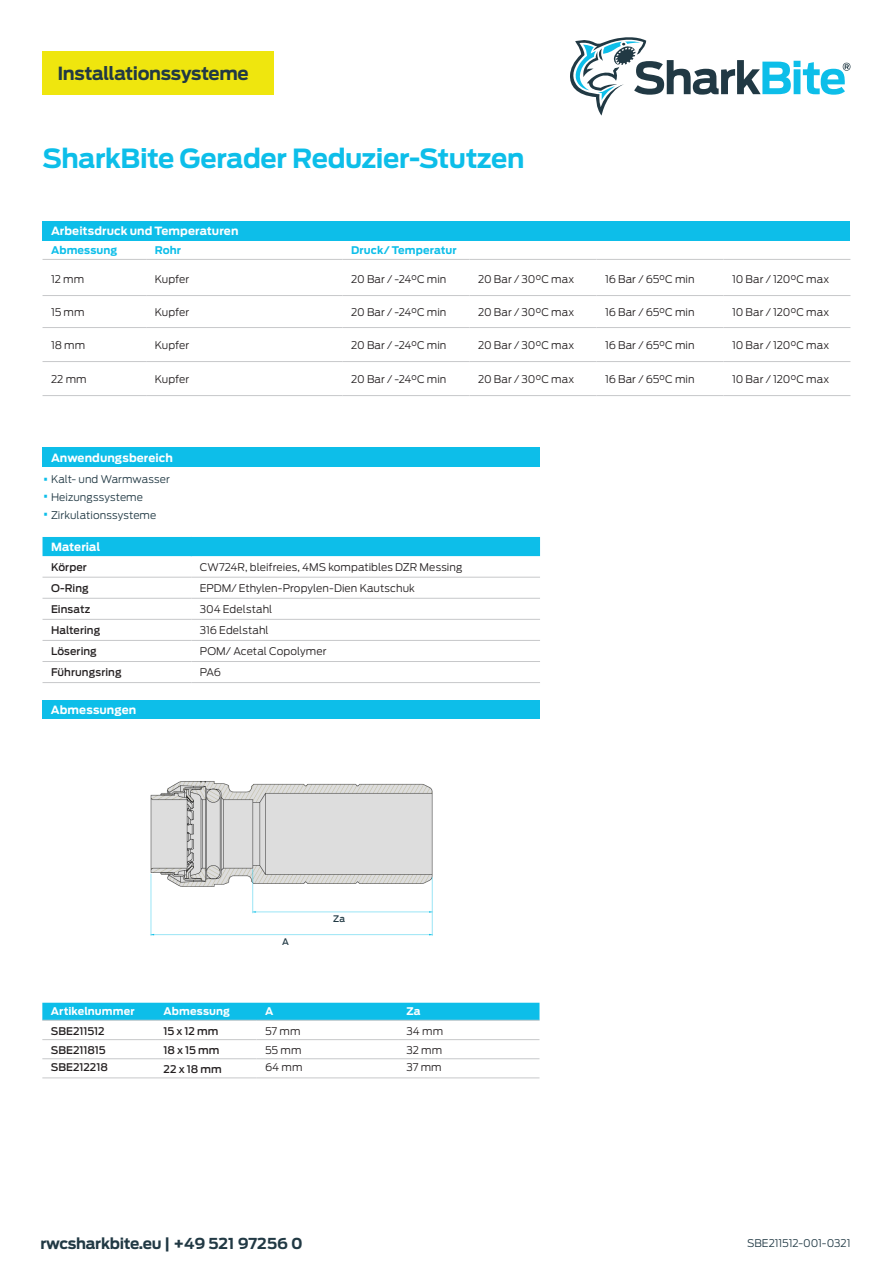
<style>
.page{position:relative;width:893px;height:1263px;background:#fff}
.page>*{position:absolute;margin:0;border:0;box-sizing:border-box;transform-origin:0 0}
.t1{font:700 26.25px "Antenna";letter-spacing:-.015em;color:#0dbee9}
.t2{font:700 18px "Antenna";letter-spacing:-.02em;color:#213944}
.t3{font:700 15px "Antenna";letter-spacing:-.02em;color:#213944}
.t4{font:700 11.25px "Antenna";letter-spacing:.005em;color:#fff}
.t5{font:300 10.5px "Antenna";letter-spacing:.005em;color:#231f20}
.t6{font:500 10.5px "Antenna";letter-spacing:.005em;color:#231f20}
.t7{font:300 10.5px "Antenna";letter-spacing:.005em;color:#213944}
.t8{font:700 10.5px "Antenna";letter-spacing:.01em;color:#0dbee9}
.t9{font:700 10.5px "Antenna";letter-spacing:.01em;color:#fff}
.t10{font:300 10.5px "Antenna";letter-spacing:-.015em;color:#213944}
.t11{font:500 9px "Antenna";color:#213944}
.s1{font-size:18.9px;color:#0dbee9}
</style>
<div class="page">
<svg style="left:570px;top:37px;width:280px;height:79px"></svg>
<div style="left:43px;top:51px;width:231px;height:43px;background:#efe60e"></div>
<div style="left:43px;top:448px;width:497px;height:19px;background:#0dbee9"></div>
<div style="left:43px;top:537px;width:497px;height:19px;background:#0dbee9"></div>
<hr style="left:191px;top:577px;width:349px;height:1px;background:#c7c8ca">
<hr style="left:191px;top:598px;width:349px;height:1px;background:#c7c8ca">
<hr style="left:191px;top:619px;width:349px;height:1px;background:#c7c8ca">
<hr style="left:191px;top:640px;width:349px;height:1px;background:#c7c8ca">
<hr style="left:191px;top:661px;width:349px;height:1px;background:#c7c8ca">
<hr style="left:191px;top:682px;width:349px;height:1px;background:#c7c8ca">
<hr style="left:43px;top:577px;width:148px;height:1px;background:#c7c8ca">
<hr style="left:43px;top:598px;width:148px;height:1px;background:#c7c8ca">
<hr style="left:43px;top:619px;width:148px;height:1px;background:#c7c8ca">
<hr style="left:43px;top:640px;width:148px;height:1px;background:#c7c8ca">
<hr style="left:43px;top:661px;width:148px;height:1px;background:#c7c8ca">
<hr style="left:43px;top:682px;width:148px;height:1px;background:#c7c8ca">
<div style="left:43px;top:221px;width:807px;height:19px;background:#0dbee9"></div>
<hr style="left:146px;top:295px;width:197px;height:1px;background:#c7c8ca">
<hr style="left:343px;top:295px;width:127px;height:1px;background:#c7c8ca">
<hr style="left:470px;top:295px;width:127px;height:1px;background:#c7c8ca">
<hr style="left:597px;top:295px;width:126px;height:1px;background:#c7c8ca">
<hr style="left:723px;top:295px;width:127px;height:1px;background:#c7c8ca">
<hr style="left:146px;top:327px;width:197px;height:1px;background:#c7c8ca">
<hr style="left:343px;top:327px;width:127px;height:1px;background:#c7c8ca">
<hr style="left:470px;top:327px;width:127px;height:1px;background:#c7c8ca">
<hr style="left:597px;top:327px;width:126px;height:1px;background:#c7c8ca">
<hr style="left:723px;top:327px;width:127px;height:1px;background:#c7c8ca">
<hr style="left:146px;top:361px;width:197px;height:1px;background:#c7c8ca">
<hr style="left:343px;top:361px;width:127px;height:1px;background:#c7c8ca">
<hr style="left:470px;top:361px;width:127px;height:1px;background:#c7c8ca">
<hr style="left:597px;top:361px;width:126px;height:1px;background:#c7c8ca">
<hr style="left:723px;top:361px;width:127px;height:1px;background:#c7c8ca">
<hr style="left:146px;top:395px;width:197px;height:1px;background:#c7c8ca">
<hr style="left:343px;top:395px;width:127px;height:1px;background:#c7c8ca">
<hr style="left:470px;top:395px;width:127px;height:1px;background:#c7c8ca">
<hr style="left:597px;top:395px;width:126px;height:1px;background:#c7c8ca">
<hr style="left:723px;top:395px;width:127px;height:1px;background:#c7c8ca">
<hr style="left:43px;top:295px;width:103px;height:1px;background:#c7c8ca">
<hr style="left:43px;top:327px;width:103px;height:1px;background:#c7c8ca">
<hr style="left:43px;top:361px;width:103px;height:1px;background:#c7c8ca">
<hr style="left:43px;top:395px;width:103px;height:1px;background:#c7c8ca">
<hr style="left:43px;top:259px;width:103px;height:1px;background:#c7c8ca">
<hr style="left:146px;top:259px;width:197px;height:1px;background:#c7c8ca">
<hr style="left:343px;top:259px;width:127px;height:1px;background:#c7c8ca">
<hr style="left:470px;top:259px;width:127px;height:1px;background:#c7c8ca">
<hr style="left:597px;top:259px;width:126px;height:1px;background:#c7c8ca">
<hr style="left:723px;top:259px;width:127px;height:1px;background:#c7c8ca">
<div style="left:42px;top:700px;width:498px;height:19px;background:#0dbee9"></div>
<div style="left:42px;top:1003px;width:497px;height:17px;background:#0dbee9"></div>
<hr style="left:42px;top:1058px;width:113px;height:1px;background:#c7c8ca">
<hr style="left:155px;top:1058px;width:102px;height:1px;background:#c7c8ca">
<hr style="left:256px;top:1058px;width:142px;height:1px;background:#c7c8ca">
<hr style="left:398px;top:1058px;width:141px;height:1px;background:#c7c8ca">
<hr style="left:42px;top:1077px;width:113px;height:1px;background:#c7c8ca">
<hr style="left:155px;top:1077px;width:102px;height:1px;background:#c7c8ca">
<hr style="left:256px;top:1077px;width:142px;height:1px;background:#c7c8ca">
<hr style="left:398px;top:1077px;width:141px;height:1px;background:#c7c8ca">
<hr style="left:42px;top:1020px;width:113px;height:1px;background:#c7c8ca">
<hr style="left:155px;top:1020px;width:102px;height:1px;background:#c7c8ca">
<hr style="left:256px;top:1020px;width:142px;height:1px;background:#c7c8ca">
<hr style="left:398px;top:1020px;width:141px;height:1px;background:#c7c8ca">
<hr style="left:42px;top:1039px;width:113px;height:1px;background:#c7c8ca">
<hr style="left:155px;top:1039px;width:102px;height:1px;background:#c7c8ca">
<hr style="left:256px;top:1039px;width:142px;height:1px;background:#c7c8ca">
<hr style="left:398px;top:1039px;width:141px;height:1px;background:#c7c8ca">
<img style="left:150px;top:781px;width:283px;height:155px">
<h2 class="t2" style="left:57px;top:61px;width:193px">Installationssysteme</h2>
<h1 class="t1" style="left:43px;top:141px;width:483px">SharkBite Gerader Reduzier-Stutzen</h1>
<p class="t4" style="left:51px;top:223px;width:189px">Arbeitsdruck und Temperaturen</p>
<p class="t8" style="left:51px;top:242px;width:68px">Abmessung</p>
<p class="t8" style="left:155px;top:242px;width:28px">Rohr</p>
<p class="t8" style="left:351px;top:242px;width:107px">Druck/ Temperatur</p>
<p class="t5" style="left:51px;top:272px;width:35px">12 mm</p>
<p class="t5" style="left:155px;top:272px;width:36px">Kupfer</p>
<p class="t5" style="left:351px;top:272px;width:97px">20 Bar / -24°C min</p>
<p class="t5" style="left:478px;top:272px;width:98px">20 Bar / 30°C max</p>
<p class="t5" style="left:605px;top:272px;width:91px">16 Bar / 65°C min</p>
<p class="t5" style="left:732px;top:272px;width:99px">10 Bar / 120°C max</p>
<p class="t5" style="left:51px;top:305px;width:35px">15 mm</p>
<p class="t5" style="left:155px;top:305px;width:36px">Kupfer</p>
<p class="t5" style="left:351px;top:305px;width:97px">20 Bar / -24°C min</p>
<p class="t5" style="left:478px;top:305px;width:98px">20 Bar / 30°C max</p>
<p class="t5" style="left:605px;top:305px;width:91px">16 Bar / 65°C min</p>
<p class="t5" style="left:732px;top:305px;width:99px">10 Bar / 120°C max</p>
<p class="t5" style="left:51px;top:338px;width:36px">18 mm</p>
<p class="t5" style="left:155px;top:338px;width:36px">Kupfer</p>
<p class="t5" style="left:351px;top:338px;width:97px">20 Bar / -24°C min</p>
<p class="t5" style="left:478px;top:338px;width:98px">20 Bar / 30°C max</p>
<p class="t5" style="left:605px;top:338px;width:91px">16 Bar / 65°C min</p>
<p class="t5" style="left:732px;top:338px;width:99px">10 Bar / 120°C max</p>
<p class="t5" style="left:51px;top:372px;width:37px">22 mm</p>
<p class="t5" style="left:155px;top:372px;width:36px">Kupfer</p>
<p class="t5" style="left:351px;top:372px;width:97px">20 Bar / -24°C min</p>
<p class="t5" style="left:478px;top:372px;width:98px">20 Bar / 30°C max</p>
<p class="t5" style="left:605px;top:372px;width:91px">16 Bar / 65°C min</p>
<p class="t5" style="left:732px;top:372px;width:99px">10 Bar / 120°C max</p>
<p class="t4" style="left:51px;top:450px;width:123px">Anwendungsbereich</p>
<p class="t7" style="left:43px;top:472px;width:129px"><span class="s1">•</span> Kalt- und Warmwasser</p>
<p class="t7" style="left:43px;top:490px;width:102px"><span class="s1">•</span> Heizungssysteme</p>
<p class="t7" style="left:43px;top:508px;width:115px"><span class="s1">•</span> Zirkulationssysteme</p>
<p class="t4" style="left:51px;top:539px;width:51px">Material</p>
<p class="t6" style="left:51px;top:560px;width:37px">Körper</p>
<p class="t5" style="left:200px;top:560px;width:264px">CW724R, bleifreies, 4MS kompatibles DZR Messing</p>
<p class="t6" style="left:51px;top:581px;width:39px">O-Ring</p>
<p class="t5" style="left:200px;top:581px;width:217px">EPDM/ Ethylen-Propylen-Dien Kautschuk</p>
<p class="t6" style="left:51px;top:602px;width:41px">Einsatz</p>
<p class="t5" style="left:200px;top:602px;width:74px">304 Edelstahl</p>
<p class="t6" style="left:51px;top:623px;width:51px">Haltering</p>
<p class="t5" style="left:200px;top:623px;width:70px">316 Edelstahl</p>
<p class="t6" style="left:51px;top:644px;width:47px">Lösering</p>
<p class="t5" style="left:200px;top:644px;width:128px">POM/ Acetal Copolymer</p>
<p class="t6" style="left:51px;top:665px;width:72px">Führungsring</p>
<p class="t5" style="left:200px;top:665px;width:23px">PA6</p>
<p class="t4" style="left:51px;top:702px;width:87px">Abmessungen</p>
<p class="t11" style="left:282px;top:936px;width:8px">A</p>
<p class="t11" style="left:333px;top:912px;width:13px">Za</p>
<p class="t9" style="left:51px;top:1004px;width:85px">Artikelnummer</p>
<p class="t9" style="left:164px;top:1004px;width:68px">Abmessung</p>
<p class="t9" style="left:265px;top:1004px;width:10px">A</p>
<p class="t9" style="left:406px;top:1004px;width:16px">Za</p>
<p class="t6" style="left:51px;top:1024px;width:55px">SBE211512</p>
<p class="t6" style="left:164px;top:1024px;width:56px">15 x 12 mm</p>
<p class="t5" style="left:265px;top:1024px;width:37px">57 mm</p>
<p class="t5" style="left:406px;top:1024px;width:38px">34 mm</p>
<p class="t6" style="left:51px;top:1043px;width:56px">SBE211815</p>
<p class="t6" style="left:164px;top:1043px;width:58px">18 x 15 mm</p>
<p class="t5" style="left:265px;top:1044px;width:38px">55 mm</p>
<p class="t5" style="left:406px;top:1044px;width:37px">32 mm</p>
<p class="t6" style="left:51px;top:1060px;width:59px">SBE212218</p>
<p class="t6" style="left:164px;top:1061px;width:60px">22 x 18 mm</p>
<p class="t5" style="left:265px;top:1061px;width:39px">64 mm</p>
<p class="t5" style="left:406px;top:1061px;width:37px">37 mm</p>
<h3 class="t3" style="left:40px;top:1233px;width:264px">rwcsharkbite.eu | +49 521 97256 0</h3>
<p class="t10" style="left:747px;top:1236px;width:105px">SBE211512-001-0321</p>
</div>
